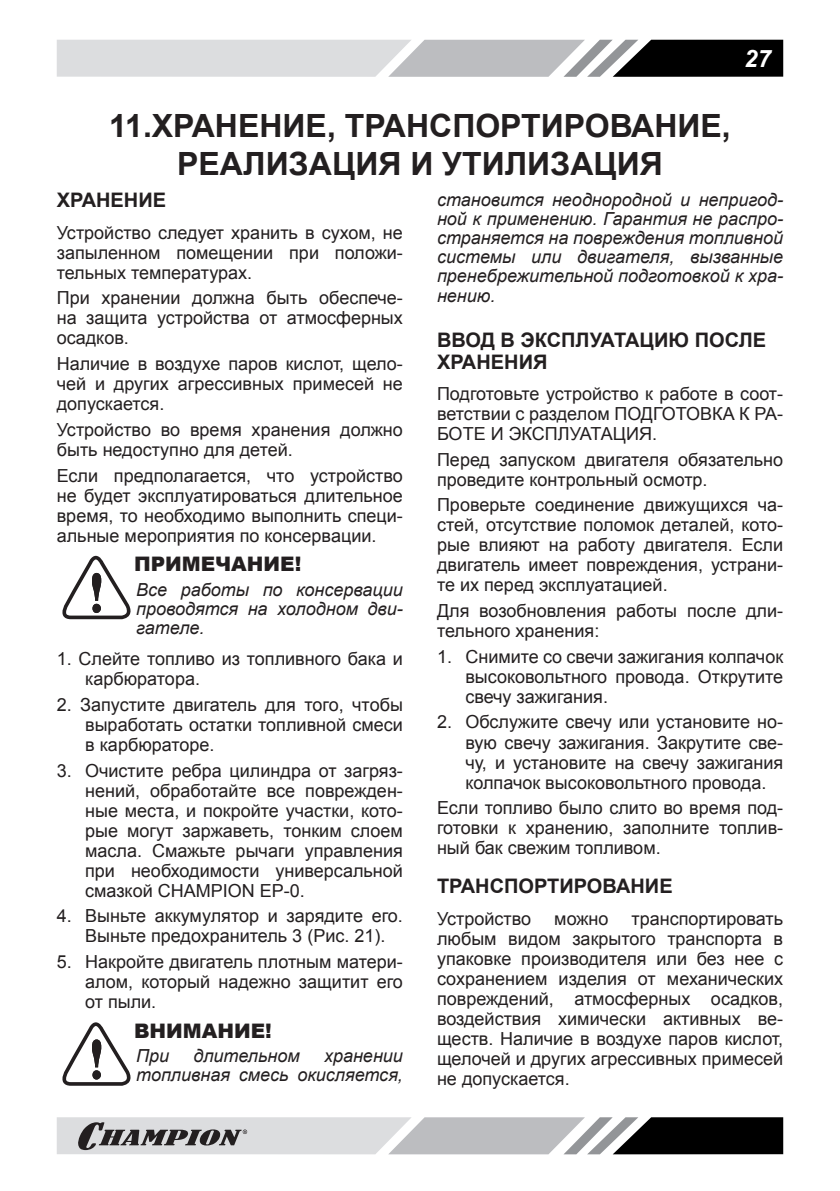
<style>
.page{position:relative;width:840px;height:1191px;background:#fff}
.page>*{position:absolute;margin:0;border:0;box-sizing:border-box;transform-origin:0 0}
.t1{font:700 32px/38.4px "Arial";color:#231f20;text-align:center}
.t2{font:italic 700 24px "Arial";color:#fff}
.t3{font:700 20px/22px "Arial";color:#231f20}
.t4{font:900 20px "Arial";color:#231f20}
.Текст_основной{font:18px/20px "Arial";color:#231f20;text-align:justify}
.Текст_список{font:18px/20px "Arial";color:#231f20;text-align:justify}
.p{font:italic 18px/19.2px "Arial";color:#231f20;text-align:justify}
</style>
<div class="page">
<svg style="left:57px;top:40px;width:725px;height:37px;background:#a7a8aa"></svg>
<svg style="left:57px;top:1117px;width:725px;height:37px;background:#9c9d9e"></svg>
<svg style="left:62px;top:556px;width:69px;height:63px"></svg>
<svg style="left:62px;top:1022px;width:69px;height:63px"></svg>
<h2 class="t2" style="left:743px;top:42px;width:28px">27</h2>
<p class="t1" style="left:109px;top:107px;width:622px">11.ХРАНЕНИЕ, ТРАНСПОРТИРОВАНИЕ,<br>РЕАЛИЗАЦИЯ И УТИЛИЗАЦИЯ</p>
<p class="t3" style="left:57px;top:190px;width:111px">ХРАНЕНИЕ</p>
<p class="Текст_основной" style="left:57px;top:223px;width:347px">Устройство следует хранить в сухом, не запыленном помещении при положи&shy;тельных температурах.</p>
<p class="Текст_основной" style="left:57px;top:288px;width:347px">При хранении должна быть обеспече&shy;на защита устройства от атмосферных осадков.</p>
<p class="Текст_основной" style="left:57px;top:354px;width:347px">Наличие в воздухе паров кислот, щело&shy;чей и других агрессивных примесей не допускается.</p>
<p class="Текст_основной" style="left:57px;top:420px;width:347px">Устройство во время хранения должно быть недоступно для детей.</p>
<p class="Текст_основной" style="left:57px;top:465px;width:347px">Если предполагается, что устройство не будет эксплуатироваться длительное время, то необходимо выполнить специ&shy;альные мероприятия по консервации.</p>
<p class="t4" style="left:134px;top:549px;width:169px">ПРИМЕЧАНИЕ!</p>
<p class="p" style="left:136px;top:580px;width:268px">Все работы по консервации проводятся на холодном дви&shy;гателе.</p>
<p class="Текст_список" style="left:85px;top:649px;width:319px;text-indent:-28px">1. Слейте топливо из топливного бака и карбюратора.</p>
<p class="Текст_список" style="left:85px;top:695px;width:319px;text-indent:-28px">2. Запустите двигатель для того, чтобы выработать остатки топливной смеси в карбюраторе.</p>
<p class="Текст_список" style="left:85px;top:760px;width:319px;text-indent:-28px">3. Очистите ребра цилиндра от загряз&shy;нений, обработайте все поврежден&shy;ные места, и покройте участки, кото&shy;рые могут заржаветь, тонким слоем масла. Смажьте рычаги управления при необходимости универсальной смазкой CHAMPION EP-0.</p>
<p class="Текст_список" style="left:85px;top:906px;width:319px;text-indent:-28px">4. Выньте аккумулятор и зарядите его.<br>Выньте предохранитель 3 (Рис. 21).</p>
<p class="Текст_список" style="left:85px;top:952px;width:319px;text-indent:-28px">5. Накройте двигатель плотным матери&shy;алом, который надежно защитит его от пыли.</p>
<p class="t4" style="left:134px;top:1016px;width:139px">ВНИМАНИЕ!</p>
<p class="p" style="left:136px;top:1046px;width:35px">При</p>
<p class="p" style="left:193px;top:1046px;width:108px">длительном</p>
<p class="p" style="left:437px;top:190px;width:347px">становится неоднородной и непригод&shy;ной к применению. Гарантия не распро&shy;страняется на повреждения топливной системы или двигателя, вызванные пренебрежительной подготовкой к хра&shy;нению.</p>
<p class="t3" style="left:437px;top:329px;width:330px">ВВОД В ЭКСПЛУАТАЦИЮ ПОСЛЕ<br>ХРАНЕНИЯ</p>
<p class="Текст_основной" style="left:437px;top:384px;width:347px">Подготовьте устройство к работе в соот&shy;ветствии с разделом ПОДГОТОВКА К РА-БОТЕ И ЭКСПЛУАТАЦИЯ.</p>
<p class="Текст_основной" style="left:437px;top:449px;width:347px">Перед запуском двигателя обязательно проведите контрольный осмотр.</p>
<p class="Текст_основной" style="left:437px;top:495px;width:347px">Проверьте соединение движущихся ча&shy;стей, отсутствие поломок деталей, кото&shy;рые влияют на работу двигателя. Если двигатель имеет повреждения, устрани&shy;те их перед эксплуатацией.</p>
<p class="Текст_основной" style="left:437px;top:601px;width:347px">Для возобновления работы после дли&shy;тельного хранения:</p>
<p class="Текст_список" style="left:465px;top:646px;width:319px;text-indent:-28px">1. Снимите со свечи зажигания колпачок высоковольтного провода. Открутите свечу зажигания.</p>
<p class="Текст_список" style="left:465px;top:712px;width:319px;text-indent:-28px">2. Обслужите свечу или установите но&shy;вую свечу зажигания. Закрутите све&shy;чу, и установите на свечу зажигания колпачок высоковольтного провода.</p>
<p class="Текст_основной" style="left:437px;top:798px;width:347px">Если топливо было слито во время под&shy;готовки к хранению, заполните топлив&shy;ный бак свежим топливом.</p>
<p class="t3" style="left:437px;top:875px;width:237px">ТРАНСПОРТИРОВАНИЕ</p>
<p class="Текст_основной" style="left:437px;top:908px;width:96px">Устройство</p>
<p class="Текст_основной" style="left:554px;top:908px;width:56px">можно</p>
<p class="Текст_основной" style="left:437px;top:908px;width:347px;text-indent:194px">транспортировать любым видом закрытого транспорта в упаковке производителя или без нее с сохранением изделия от механических повреждений, атмосферных осадков, воздействия химически активных ве&shy;ществ. Наличие в воздухе паров кислот, щелочей и других агрессивных примесей не допускается.</p>
<p class="p" style="left:136px;top:1046px;width:268px;text-align:right">хранении<br>топливная смесь окисляется,</p>
</div>
